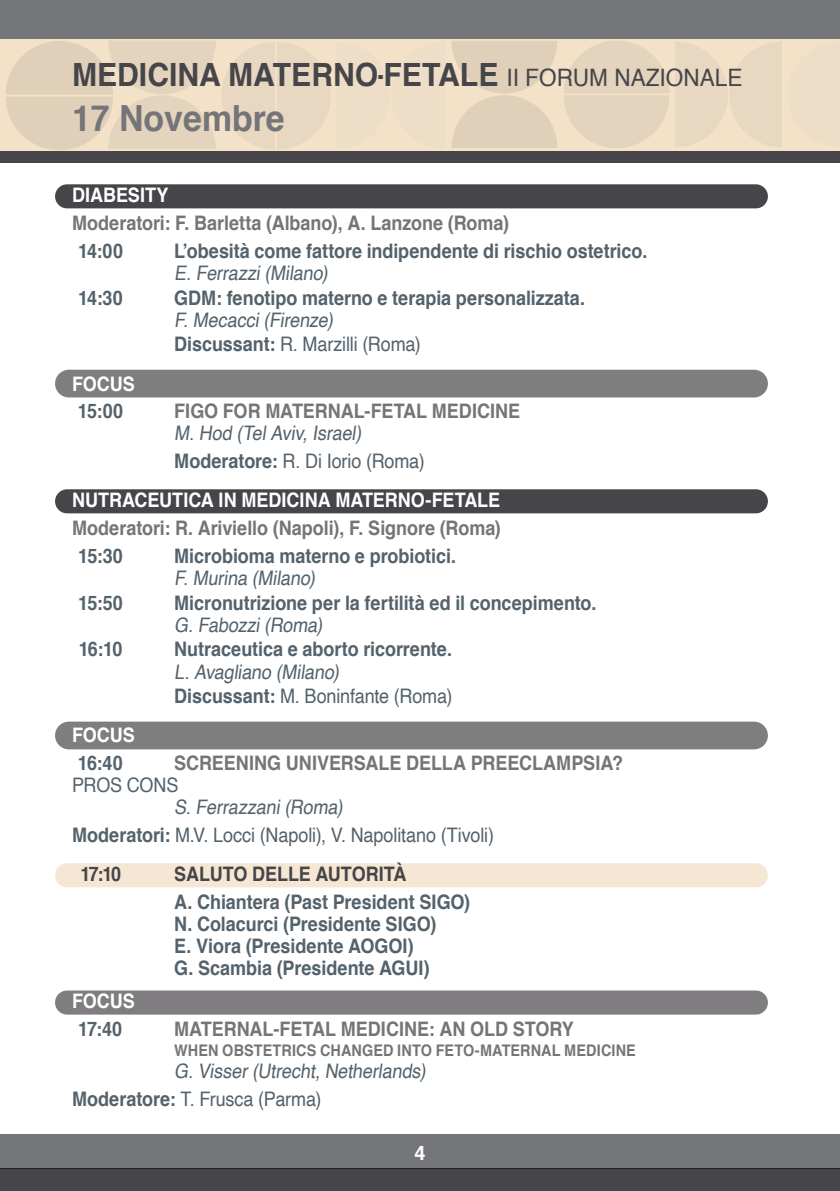
<style>
.page{position:relative;width:840px;height:1191px;background:#fff}
.page>*{position:absolute;margin:0;border:0;box-sizing:border-box;transform-origin:0 0}
.t1{font:700 36px "Helvetica";color:#747578;scale:.94 1}
.t2{font:700 32px "Helvetica";color:#46464a;scale:.94 1}
.t3{font:700 20px "Helvetica";letter-spacing:-.005em;color:#54626c;scale:.9 1}
.t4{font:20px "Helvetica";letter-spacing:-.005em;color:#54626c;scale:.9 1}
.t5{font:700 20px "Helvetica";letter-spacing:-.005em;color:#747578;scale:.9 1}
.t6{font:700 20px "Helvetica";color:#fff;scale:.9 1}
.t7{font:700 20px "Helvetica";letter-spacing:-.01em;color:#46464a;scale:.9 1}
.t8{font:700 20px "Helvetica";color:#fff}
.t9{font:700 16px "Helvetica";letter-spacing:.005em;color:#747578;scale:.9 1}
.s1{font-weight:400;font-size:24px}
.s2{font-weight:700}
</style>
<div class="page">
<div style="left:0;top:1168px;width:839px;height:23px;background:#46464a"></div>
<div style="left:0;top:1134px;width:839px;height:34px;background:#747578"></div>
<div style="left:55px;top:184px;width:712px;height:24px;background:#46464a;border-radius:12px"></div>
<div style="left:55px;top:370px;width:712px;height:27px;background:#7f7d7f;border-radius:14px"></div>
<div style="left:55px;top:489px;width:712px;height:24px;background:#46464a;border-radius:12px"></div>
<div style="left:55px;top:721px;width:712px;height:28px;background:#7f7d7f;border-radius:14px"></div>
<div style="left:55px;top:863px;width:712px;height:24px;background:#f5e7d3;border-radius:12px"></div>
<div style="left:55px;top:990px;width:712px;height:24px;background:#7f7d7f;border-radius:12px"></div>
<div style="left:0;top:0;width:839px;height:153px;background:#f3e1c8"></div>
<div style="left:0;top:0;width:839px;height:38px;background:#747578"></div>
<div style="left:0;top:151px;width:839px;height:12px;background:#46464a"></div>
<svg style="left:6px;top:41px;width:324px;height:109px"></svg>
<svg style="left:452px;top:41px;width:105px;height:107px"></svg>
<svg style="left:564px;top:41px;width:217px;height:107px"></svg>
<p class="t2" style="left:72px;top:49px;width:714px">MEDICINA MATERNO-FETALE <span class="s1">II FORUM NAZIONALE</span></p>
<p class="t1" style="left:72px;top:90px;width:228px">17 Novembre</p>
<p class="t6" style="left:72px;top:179px;width:109px">DIABESITY</p>
<p class="t5" style="left:72px;top:207px;width:486px">Moderatori: F. Barletta (Albano), A. Lanzone (Roma)</p>
<p class="t3" style="left:78px;top:234px;width:51px">14:00</p>
<p class="t3" style="left:174px;top:234px;width:527px">L’obesità come fattore indipendente di rischio ostetrico.</p>
<p class="t4" style="left:174px;top:257px;width:177px">E.Ferrazzi(Milano)</p>
<p class="t3" style="left:78px;top:281px;width:51px">14:30</p>
<p class="t3" style="left:174px;top:281px;width:458px">GDM: fenotipo materno e terapia personalizzata.</p>
<p class="t4" style="left:174px;top:304px;width:183px">F.Mecacci(Firenze)</p>
<p class="t4" style="left:174px;top:329px;width:275px"><span class="s2">Discussant:</span> R. Marzilli (Roma)</p>
<p class="t6" style="left:72px;top:367px;width:71px">FOCUS</p>
<p class="t3" style="left:78px;top:395px;width:52px">15:00</p>
<p class="t5" style="left:174px;top:395px;width:386px">FIGO FOR MATERNAL-FETAL MEDICINE</p>
<p class="t4" style="left:174px;top:418px;width:214px">M.Hod (TelAviv,Israel)</p>
<p class="t4" style="left:174px;top:445px;width:279px"><span class="s2">Moderatore:</span> R. Di Iorio (Roma)</p>
<p class="t6" style="left:72px;top:484px;width:477px">NUTRACEUTICA IN MEDICINA MATERNO-FETALE</p>
<p class="t5" style="left:72px;top:511px;width:477px">Moderatori: R. Ariviello (Napoli), F. Signore (Roma)</p>
<p class="t3" style="left:78px;top:539px;width:51px">15:30</p>
<p class="t3" style="left:174px;top:539px;width:314px">Microbioma materno e probiotici.</p>
<p class="t4" style="left:174px;top:562px;width:163px">F.Murina (Milano)</p>
<p class="t3" style="left:78px;top:586px;width:51px">15:50</p>
<p class="t3" style="left:174px;top:586px;width:470px">Micronutrizione per la fertilità ed il concepimento.</p>
<p class="t4" style="left:174px;top:609px;width:171px">G.Fabozzi(Roma)</p>
<p class="t3" style="left:79px;top:633px;width:50px">16:10</p>
<p class="t3" style="left:174px;top:633px;width:310px">Nutraceutica e aborto ricorrente.</p>
<p class="t4" style="left:174px;top:656px;width:190px">L.Avagliano (Milano)</p>
<p class="t4" style="left:174px;top:681px;width:310px"><span class="s2">Discussant:</span> M. Boninfante (Roma)</p>
<p class="t6" style="left:72px;top:719px;width:71px">FOCUS</p>
<p class="t3" style="left:78px;top:747px;width:51px">16:40</p>
<p class="t5" style="left:174px;top:747px;width:500px">SCREENING UNIVERSALE DELLA PREECLAMPSIA?</p>
<p class="t4" style="left:72px;top:770px;width:120px">PROS CONS</p>
<p class="t4" style="left:174px;top:792px;width:194px">S.Ferrazzani(Roma)</p>
<p class="t4" style="left:72px;top:819px;width:470px"><span class="s2">Moderatori:</span> M.V. Locci (Napoli), V. Napolitano (Tivoli)</p>
<p class="t7" style="left:80px;top:858px;width:47px">17:10</p>
<p class="t7" style="left:174px;top:858px;width:259px">SALUTO DELLE AUTORITÀ</p>
<p class="t3" style="left:174px;top:885px;width:330px">A. Chiantera (Past President SIGO)</p>
<p class="t3" style="left:174px;top:907px;width:292px">N. Colacurci (Presidente SIGO)</p>
<p class="t3" style="left:174px;top:929px;width:267px">E. Viora (Presidente AOGOI)</p>
<p class="t3" style="left:174px;top:951px;width:285px">G. Scambia (Presidente AGUI)</p>
<p class="t6" style="left:72px;top:985px;width:71px">FOCUS</p>
<p class="t3" style="left:78px;top:1013px;width:50px">17:40</p>
<p class="t5" style="left:174px;top:1013px;width:445px">MATERNAL-FETAL MEDICINE: AN OLD STORY</p>
<p class="t9" style="left:174px;top:1037px;width:514px">WHEN OBSTETRICS CHANGED INTO FETO-MATERNAL MEDICINE</p>
<p class="t4" style="left:174px;top:1055px;width:286px">G.Visser(Utrecht,Netherlands)</p>
<p class="t4" style="left:72px;top:1083px;width:278px"><span class="s2">Moderatore:</span> T. Frusca (Parma)</p>
<p class="t8" style="left:414px;top:1136px;width:13px">4</p>
</div>
